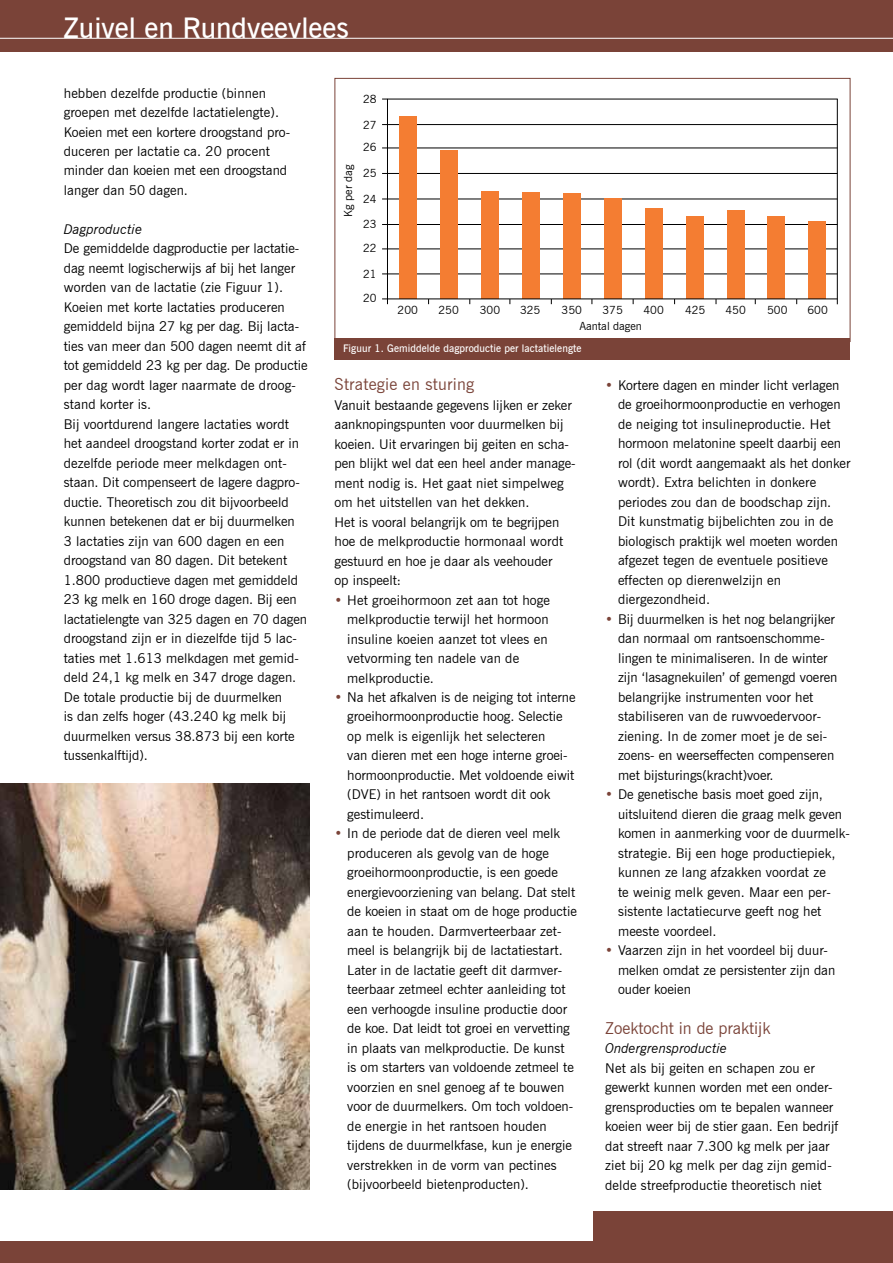
<style>
.page{position:relative;width:893px;height:1263px;background:#fff}
.page>*{position:absolute;margin:0;border:0;box-sizing:border-box;transform-origin:0 0}
.t1{font:600 28.5px "News Gothic BT";color:#fff}
.t2{font:16.5px "News Gothic BT";color:#7a4338}
.t3{font:13.5px/19.5px "News Gothic BT";color:#000}
.t4{font:italic 13.5px "News Gothic BT";color:#000}
.t5{font:11.25px/24.6px "News Gothic BT";color:#000}
.t6{font:600 10.5px "News Gothic BT";letter-spacing:.01em;color:#fff}
.s1{color:#7a4338}
</style>
<div class="page">
<div style="left:0;top:0;width:893px;height:51px;background:#7a4338"></div>
<hr style="left:0;top:38px;width:893px;height:1px;background:#fff">
<div style="left:0;top:1242px;width:893px;height:21px;background:#7a4338"></div>
<div style="left:594px;top:1212px;width:299px;height:51px;background:#7a4338"></div>
<img style="left:0;top:783px;width:309px;height:407px">
<div style="left:334px;top:338px;width:516px;height:22px;background:#7a4338"></div>
<div style="left:334px;top:78px;width:516px;height:264px;border:1px solid #7a4338"></div>
<hr style="left:387px;top:99px;width:1px;height:205px;background:#000">
<hr style="left:382px;top:274px;width:455px;height:1px;background:#000">
<hr style="left:382px;top:249px;width:455px;height:1px;background:#000">
<hr style="left:382px;top:224px;width:455px;height:1px;background:#000">
<hr style="left:382px;top:199px;width:455px;height:1px;background:#000">
<hr style="left:382px;top:173px;width:455px;height:1px;background:#000">
<hr style="left:382px;top:148px;width:455px;height:1px;background:#000">
<hr style="left:382px;top:124px;width:455px;height:1px;background:#000">
<hr style="left:382px;top:99px;width:456px;height:1px;background:#000">
<hr style="left:837px;top:99px;width:1px;height:205px;background:#000">
<div style="left:399px;top:117px;width:17px;height:182px;background:#f47d32"></div>
<div style="left:440px;top:151px;width:18px;height:148px;background:#f47d32"></div>
<div style="left:481px;top:191px;width:18px;height:108px;background:#f47d32"></div>
<div style="left:522px;top:193px;width:17px;height:106px;background:#f47d32"></div>
<div style="left:563px;top:194px;width:17px;height:105px;background:#f47d32"></div>
<div style="left:604px;top:199px;width:17px;height:100px;background:#f47d32"></div>
<div style="left:645px;top:208px;width:18px;height:91px;background:#f47d32"></div>
<div style="left:687px;top:216px;width:17px;height:83px;background:#f47d32"></div>
<div style="left:727px;top:211px;width:18px;height:88px;background:#f47d32"></div>
<div style="left:768px;top:216px;width:17px;height:83px;background:#f47d32"></div>
<div style="left:808px;top:221px;width:18px;height:78px;background:#f47d32"></div>
<hr style="left:382px;top:299px;width:455px;height:1px;background:#000">
<h1 class="t1" style="left:63px;top:11px;width:287px">Zuivel en Rundveevlees</h1>
<p class="t3" style="left:64px;top:83px;width:228px">hebben dezelfde productie (binnen groepen met dezelfde lactatielengte).<br>Koeien met een kortere droogstand pro&shy;duceren per lactatie ca. 20 procent minder dan koeien met een droogstand langer dan 50 dagen.</p>
<p class="t4" style="left:64px;top:221px;width:80px">Dagproductie</p>
<p class="t3" style="left:64px;top:239px;width:245px">De gemiddelde dagproductie per lactatie&shy;dag neemt logischerwijs af bij het langer worden van de lactatie (zie Figuur 1).<br>Koeien met korte lactaties produceren gemiddeld bijna 27 kg per dag. Bij lacta&shy;ties van meer dan 500 dagen neemt dit af tot gemiddeld 23 kg per dag. De productie per dag wordt lager naarmate de droog&shy;stand korter is.<br>Bij voortdurend langere lactaties wordt het aandeel droogstand korter zodat er in dezelfde periode meer melkdagen ont&shy;staan. Dit compenseert de lagere dagpro&shy;ductie. Theoretisch zou dit bijvoorbeeld kunnen betekenen dat er bij duurmelken<br>3 lactaties zijn van 600 dagen en een droogstand van 80 dagen. Dit betekent 1.800 productieve dagen met gemiddeld 23 kg melk en 160 droge dagen. Bij een lactatielengte van 325 dagen en 70 dagen droogstand zijn er in diezelfde tijd 5 lac&shy;taties met 1.613 melkdagen met gemid&shy;deld 24,1 kg melk en 347 droge dagen.<br>De totale productie bij de duurmelken<br>is dan zelfs hoger (43.240 kg melk bij duurmelken versus 38.873 bij een korte tussenkalftijd).</p>
<p class="t5" style="left:363px;top:87px;width:15px">28</p>
<p class="t5" style="left:336px;top:217px;width:53px;rotate:-90deg">Kg per dag</p>
<p class="t5" style="left:363px;top:113px;width:15px;line-height:23px">27<br>26</p>
<p class="t5" style="left:363px;top:161px;width:15px">25</p>
<p class="t5" style="left:363px;top:186px;width:15px">24</p>
<p class="t5" style="left:363px;top:211px;width:15px">23<br>22</p>
<p class="t5" style="left:363px;top:262px;width:15px;line-height:24px">21<br>20</p>
<p class="t5" style="left:398px;top:297px;width:22px">200</p>
<p class="t5" style="left:439px;top:297px;width:22px">250</p>
<p class="t5" style="left:480px;top:297px;width:22px">300</p>
<p class="t5" style="left:520px;top:297px;width:22px">325</p>
<p class="t5" style="left:562px;top:297px;width:22px">350</p>
<p class="t5" style="left:602px;top:297px;width:22px">375</p>
<p class="t5" style="left:643px;top:297px;width:22px">400</p>
<p class="t5" style="left:685px;top:297px;width:22px">425</p>
<p class="t5" style="left:725px;top:297px;width:22px">450</p>
<p class="t5" style="left:767px;top:297px;width:22px">500</p>
<p class="t5" style="left:807px;top:297px;width:22px">600</p>
<p class="t5" style="left:579px;top:314px;width:64px">Aantal dagen</p>
<p class="t6" style="left:343px;top:342px;width:240px">Figuur 1. Gemiddelde dagproductie per lactatielengte</p>
<p class="t2" style="left:334px;top:374px;width:141px">Strategie en sturing</p>
<p class="t3" style="left:334px;top:395px;width:243px">Vanuit bestaande gegevens lijken er zeker aanknopingspunten voor duurmelken bij koeien. Uit ervaringen bij geiten en scha&shy;pen blijkt wel dat een heel ander manage&shy;ment nodig is. Het gaat niet simpelweg om het uitstellen van het dekken.<br>Het is vooral belangrijk om te begrijpen hoe de melkproductie hormonaal wordt gestuurd en hoe je daar als veehouder<br>op inspeelt:</p>
<p class="t3" style="left:347px;top:590px;width:204px;text-indent:-13px"><span class="s1">•</span> Het groeihormoon zet aan tot hoge melkproductie terwijl het hormoon insuline koeien aanzet tot vlees en vetvorming ten nadele van de melkproductie.</p>
<p class="t3" style="left:347px;top:687px;width:230px;text-indent:-13px"><span class="s1">•</span> Na het afkalven is de neiging tot interne groeihormoonproductie hoog. Selectie op melk is eigenlijk het selecteren<br>van dieren met een hoge interne groei&shy;hormoonproductie. Met voldoende eiwit (DVE) in het rantsoen wordt dit ook gestimuleerd.</p>
<p class="t3" style="left:347px;top:824px;width:231px;text-indent:-13px"><span class="s1">•</span> In de periode dat de dieren veel melk produceren als gevolg van de hoge groeihormoonproductie, is een goede energievoorziening van belang. Dat stelt de koeien in staat om de hoge productie aan te houden. Darmverteerbaar zet&shy;meel is belangrijk bij de lactatiestart.<br>Later in de lactatie geeft dit darmver&shy;teerbaar zetmeel echter aanleiding tot een verhoogde insuline productie door de koe. Dat leidt tot groei en vervetting in plaats van melkproductie. De kunst is om starters van voldoende zetmeel te voorzien en snel genoeg af te bouwen voor de duurmelkers. Om toch voldoen&shy;de energie in het rantsoen houden tijdens de duurmelkfase, kun je energie verstrekken in de vorm van pectines (bijvoorbeeld bietenproducten).</p>
<p class="t3" style="left:618px;top:375px;width:234px;text-indent:-13px"><span class="s1">•</span> Kortere dagen en minder licht verlagen de groeihormoonproductie en verhogen de neiging tot insulineproductie. Het hormoon melatonine speelt daarbij een rol (dit wordt aangemaakt als het donker wordt). Extra belichten in donkere periodes zou dan de boodschap zijn.<br>Dit kunstmatig bijbelichten zou in de biologisch praktijk wel moeten worden afgezet tegen de eventuele positieve effecten op dierenwelzijn en diergezondheid.</p>
<p class="t3" style="left:618px;top:609px;width:221px;text-indent:-13px"><span class="s1">•</span> Bij duurmelken is het nog belangrijker dan normaal om rantsoenschomme&shy;lingen te minimaliseren. In de winter zijn ‘lasagnekuilen’ of gemengd voeren belangrijke instrumenten voor het stabiliseren van de ruwvoedervoor&shy;ziening. In de zomer moet je de sei&shy;zoens- en weerseffecten compenseren met bijsturings(kracht)voer.</p>
<p class="t3" style="left:618px;top:785px;width:233px;text-indent:-13px"><span class="s1">•</span> De genetische basis moet goed zijn, uitsluitend dieren die graag melk geven komen in aanmerking voor de duurmelk&shy;strategie. Bij een hoge productiepiek, kunnen ze lang afzakken voordat ze<br>te weinig melk geven. Maar een per&shy;sistente lactatiecurve geeft nog het meeste voordeel.</p>
<p class="t3" style="left:618px;top:940px;width:219px;text-indent:-13px"><span class="s1">•</span> Vaarzen zijn in het voordeel bij duur&shy;melken omdat ze persistenter zijn dan ouder koeien</p>
<p class="t2" style="left:605px;top:1018px;width:167px">Zoektocht in de praktijk</p>
<p class="t4" style="left:605px;top:1040px;width:123px">Ondergrensproductie</p>
<p class="t3" style="left:605px;top:1058px;width:234px">Net als bij geiten en schapen zou er gewerkt kunnen worden met een onder&shy;grensproducties om te bepalen wanneer koeien weer bij de stier gaan. Een bedrijf dat streeft naar 7.300 kg melk per jaar ziet bij 20 kg melk per dag zijn gemid&shy;delde streefproductie theoretisch niet</p>
</div>
